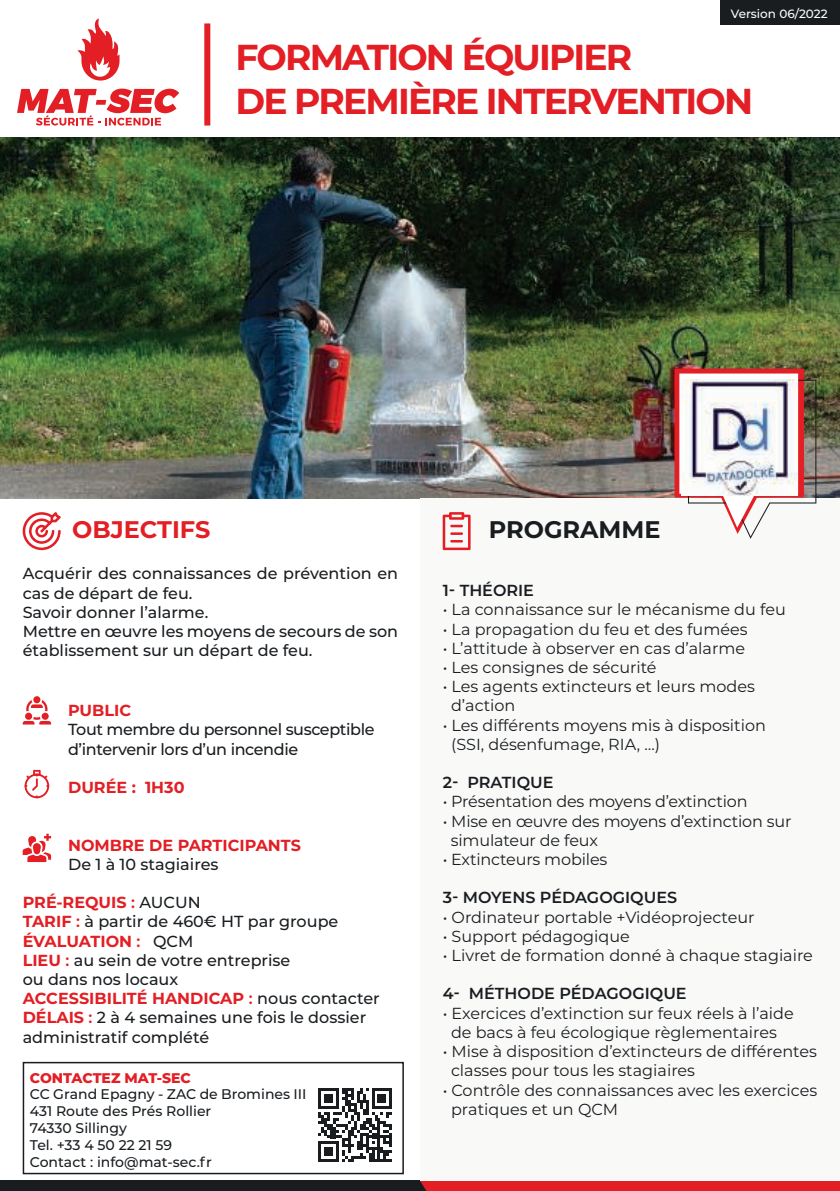
<style>
.page{position:relative;width:840px;height:1191px;background:#fff}
.page>*{position:absolute;margin:0;border:0;box-sizing:border-box;transform-origin:0 0}
.t1{font:700 36px/43.2px "Montserrat";letter-spacing:-.05em;color:#e31e24}
.t2{font:700 24px "Montserrat";color:#e31e24}
.t3{font:700 24px "Montserrat";color:#191d20}
.t4{font:16px/19.2px "Montserrat";color:#191d20}
.t5{font:500 16px/19.2px "Montserrat";color:#191d20}
.t6{font:500 16px/19.2px "Montserrat";letter-spacing:-.025em;color:#191d20}
.t7{font:600 16px "Montserrat";color:#191d20}
.t8{font:700 16px "Montserrat";color:#e31e24}
.t9{font:500 14px/16.8px "Montserrat";color:#191d20}
.t10{font:800 14px "Montserrat";color:#e31e24}
.t11{font:500 12px "Montserrat";color:#fff}
.s1{font-weight:700;color:#e31e24}
.s2{font-weight:600;color:#e31e24}
</style>
<div class="page">
<div style="left:0;top:1180px;width:832px;height:11px;background:#191d20"></div>
<svg style="left:420px;top:1180px;width:419px;height:11px;background:#e33137"></svg>
<img style="left:0;top:137px;width:839px;height:361px">
<div style="left:204px;top:23px;width:6px;height:103px;background:#e31e24"></div>
<svg style="left:17px;top:89px;width:162px;height:37px"></svg>
<svg style="left:77px;top:18px;width:42px;height:63px"></svg>
<div style="left:420px;top:498px;width:419px;height:682px;background:#f9f9f8"></div>
<div style="left:33px;top:696px;width:7px;height:7px;background:#e31e24;border-radius:50%"></div>
<div style="left:25px;top:712px;width:7px;height:8px;background:#e31e24;border-radius:50%"></div>
<svg style="left:26px;top:700px;width:21px;height:11px"></svg>
<svg style="left:42px;top:712px;width:7px;height:8px"></svg>
<svg style="left:23px;top:717px;width:28px;height:7px"></svg>
<svg style="left:33px;top:770px;width:8px;height:5px"></svg>
<svg style="left:25px;top:772px;width:24px;height:26px"></svg>
<svg style="left:23px;top:833px;width:28px;height:29px"></svg>
<svg style="left:23px;top:512px;width:38px;height:38px"></svg>
<svg style="left:442px;top:512px;width:28px;height:38px"></svg>
<svg style="left:674px;top:369px;width:142px;height:170px"></svg>
<img style="left:681px;top:380px;width:115px;height:115px">
<div style="left:23px;top:1061px;width:380px;height:113px;border:2px solid #191d20"></div>
<svg style="left:318px;top:1088px;width:74px;height:74px"></svg>
<div style="left:720px;top:0;width:119px;height:24px;background:#191d20"></div>
<p class="t11" style="left:730px;top:8px;width:98px">Version 06/2022</p>
<h1 class="t1" style="left:235px;top:35px;width:519px">FORMATION ÉQUIPIER<br>DE PREMIÈRE INTERVENTION</h1>
<h2 class="t2" style="left:72px;top:517px;width:140px">OBJECTIFS</h2>
<p class="t5" style="left:23px;top:564px;width:377px">Acquérir des connaissances de prévention en cas de départ de feu.<br>Savoir donner l’alarme.<br>Mettre en œuvre les moyens de secours de son établissement sur un départ de feu.</p>
<p class="t8" style="left:68px;top:701px;width:64px">PUBLIC</p>
<p class="t6" style="left:68px;top:720px;width:308px">Tout membre du personnel susceptible d’intervenir lors d’un incendie</p>
<p class="t8" style="left:68px;top:778px;width:118px">DURÉE : 1H30</p>
<p class="t8" style="left:68px;top:836px;width:234px">NOMBRE DE PARTICIPANTS</p>
<p class="t5" style="left:68px;top:855px;width:152px">De 1 à 10 stagiaires</p>
<p class="t5" style="left:23px;top:893px;width:358px"><span class="s1">PRÉ-REQUIS</span> <span class="s2">:</span> AUCUN<br><span class="s1">TARIF</span> <span class="s2">:</span> à partir de 460€ HT par groupe<br><span class="s1">ÉVALUATION</span> <span class="s2">:</span> QCM<br><span class="s1">LIEU</span> <span class="s2">:</span> au sein de votre entreprise<br>ou dans nos locaux<br><span class="s1">ACCESSIBILITÉ HANDICAP</span> <span class="s2">:</span> nous contacter<br><span class="s1">DÉLAIS</span> <span class="s2">:</span> 2 à 4 semaines une fois le dossier administratif complété</p>
<p class="t10" style="left:30px;top:1069px;width:162px">CONTACTEZ MAT-SEC</p>
<p class="t9" style="left:30px;top:1086px;width:278px">CC Grand Epagny - ZAC de Bromines III<br>431 Route des Prés Rollier<br>74330 Sillingy<br>Tel. +33 4 50 22 21 59<br>Contact : info@mat-sec.fr</p>
<h2 class="t3" style="left:488px;top:517px;width:173px">PROGRAMME</h2>
<p class="t7" style="left:442px;top:582px;width:93px">1- THÉORIE</p>
<p class="t4" style="left:442px;top:601px;width:344px">• La connaissance sur le mécanisme du feu</p>
<p class="t4" style="left:442px;top:620px;width:306px">• La propagation du feu et des fumées</p>
<p class="t4" style="left:442px;top:640px;width:304px">• L’attitude à observer en cas d’alarme</p>
<p class="t4" style="left:442px;top:659px;width:215px">• Les consignes de sécurité</p>
<p class="t4" style="left:451px;top:678px;width:305px;text-indent:-8px">• Les agents extincteurs et leurs modes d’action</p>
<p class="t4" style="left:451px;top:716px;width:316px;text-indent:-8px">• Les différents moyens mis à disposition (SSI, désenfumage, RIA, …)</p>
<p class="t7" style="left:442px;top:774px;width:112px">2- PRATIQUE</p>
<p class="t4" style="left:442px;top:793px;width:306px">• Présentation des moyens d’extinction</p>
<p class="t4" style="left:450px;top:812px;width:342px;text-indent:-8px">• Mise en œuvre des moyens d’extinction sur simulateur de feux</p>
<p class="t4" style="left:442px;top:851px;width:166px">• Extincteurs mobiles</p>
<p class="t7" style="left:442px;top:889px;width:236px">3- MOYENS PÉDAGOGIQUES</p>
<p class="t4" style="left:442px;top:908px;width:313px">• Ordinateur portable +Vidéoprojecteur</p>
<p class="t4" style="left:442px;top:928px;width:188px">• Support pédagogique</p>
<p class="t4" style="left:442px;top:947px;width:371px">• Livret de formation donné à chaque stagiaire</p>
<p class="t7" style="left:442px;top:985px;width:245px">4- MÉTHODE PÉDAGOGIQUE</p>
<p class="t4" style="left:442px;top:1004px;width:352px;text-align:center">• Exercices d’extinction sur feux réels à l’aide de bacs à feu écologique règlementaires</p>
<p class="t4" style="left:451px;top:1043px;width:367px;text-indent:-8px">• Mise à disposition d’extincteurs de différentes classes pour tous les stagiaires</p>
<p class="t4" style="left:451px;top:1081px;width:367px;text-indent:-8px">• Contrôle des connaissances avec les exercices pratiques et un QCM</p>
</div>
